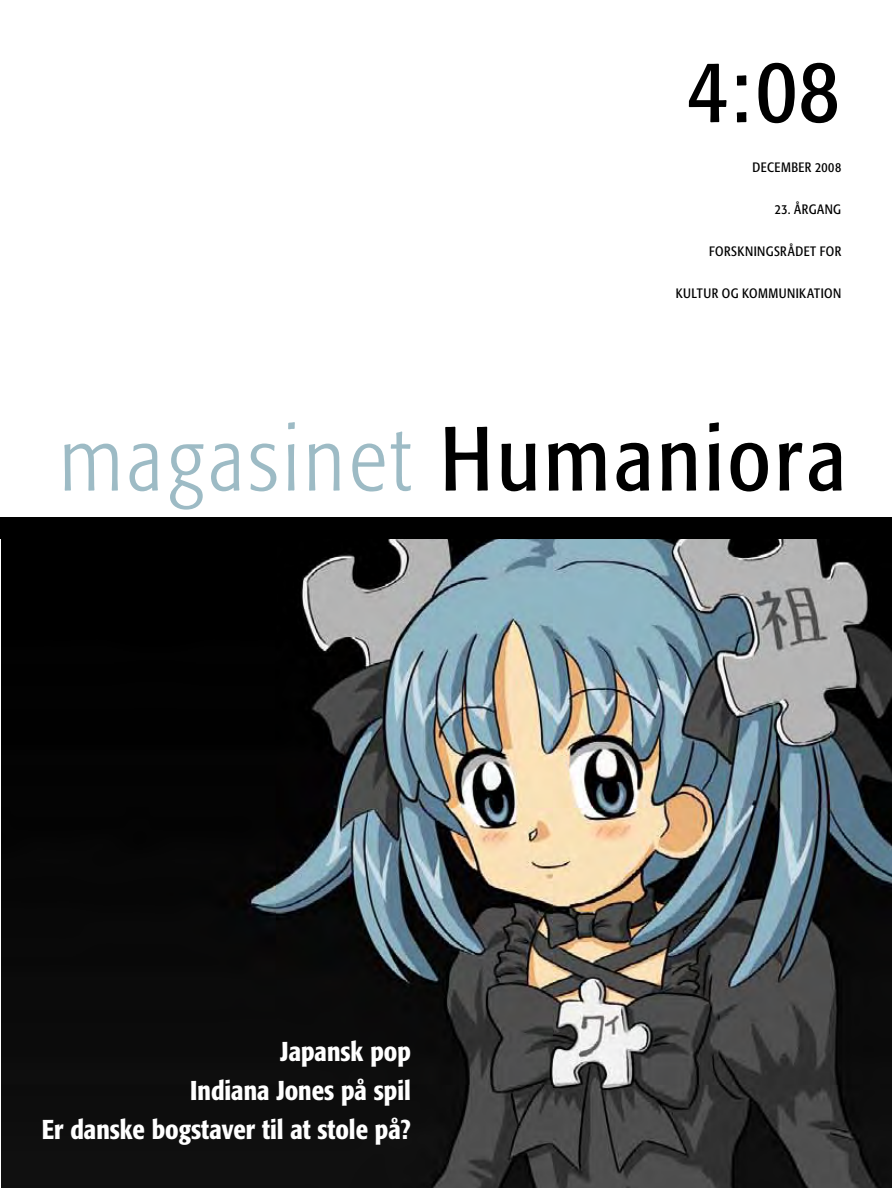
<style>
.page{position:relative;width:892px;height:1188px;background:#fff}
.page>*{position:absolute;margin:0;border:0;box-sizing:border-box;transform-origin:0 0}
.t1{font:300 condensed 90px "Formata";letter-spacing:.045em;color:#9dbbc5}
.t2{font:condensed 90px "Formata";color:#000}
.t3{font:500 condensed 27px/39px "Formata";color:#fff;text-align:right}
.t4{font:condensed 13.5px "Formata";letter-spacing:.035em;color:#000}
.s1{font-weight:400;color:#000}
</style>
<div class="page">
<img style="left:1px;top:539px;width:890px;height:648px">
<div style="left:0;top:517px;width:891px;height:22px;background:#000"></div>
<h1 class="t2" style="left:687px;top:38px;width:154px">4:08</h1>
<p class="t4" style="left:752px;top:159px;width:90px">DECEMBER 2008</p>
<p class="t4" style="left:774px;top:201px;width:68px">23. ÅRGANG</p>
<p class="t4" style="left:709px;top:243px;width:133px">FORSKNINGSRÅDET FOR</p>
<p class="t4" style="left:675px;top:285px;width:167px">KULTUR OG KOMMUNIKATION</p>
<h1 class="t1" style="left:59px;top:407px;width:787px">magasinet <span class="s1">HUMANIORA</span></h1>
<h2 class="t3" style="left:42px;top:1031px;width:370px">Japansk pop<br>Indiana Jones på spil<br>Er danske bogstaver til at stole på?</h2>
</div>
